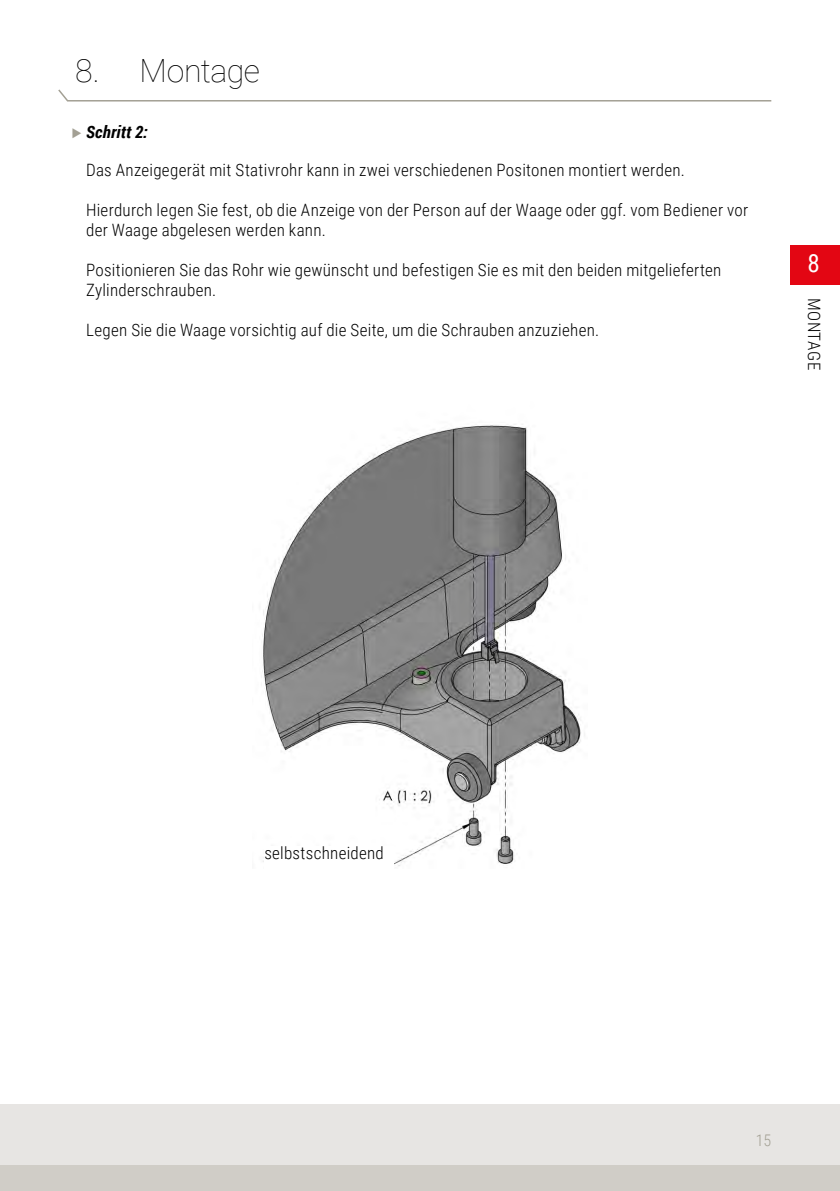
<style>
.page{position:relative;width:840px;height:1191px;background:#fff}
.page>*{position:absolute;margin:0;border:0;box-sizing:border-box;transform-origin:0 0}
.t1{font:100 32px "Roboto";letter-spacing:-.015em;color:#000}
.t2{font:25px "Roboto Condensed";color:#fff}
.t3{font:300 17px/20px "Roboto Condensed";letter-spacing:.015em;color:#000}
.t4{font:italic 700 17px "Roboto Condensed";letter-spacing:.015em;color:#000}
.t5{font:300 17px "Roboto Condensed";letter-spacing:.035em;color:#000}
.t6{font:300 16px "Roboto Condensed";color:#a3a094}
</style>
<div class="page">
<div style="left:0;top:1104px;width:839px;height:73px;background:#e7e5e3"></div>
<div style="left:0;top:1164px;width:839px;height:27px;background:#d0cdc7"></div>
<img style="left:261px;top:424px;width:324px;height:442px">
<div style="left:264px;top:846px;width:130px;height:23px;background:#fff"></div>
<div style="left:789px;top:245px;width:50px;height:40px;background:#e30613"></div>
<svg style="left:58px;top:89px;width:714px;height:13px"></svg>
<h1 class="t1" style="left:75px;top:48px;width:186px">8. Montage</h1>
<p class="t4" style="left:86px;top:120px;width:63px">Schritt 2:</p>
<p class="t3" style="left:86px;top:159px;width:600px">Das Anzeigegerät mit Stativrohr kann in zwei verschiedenen Positonen montiert werden.</p>
<p class="t3" style="left:86px;top:199px;width:663px">Hierdurch legen Sie fest, ob die Anzeige von der Person auf der Waage oder ggf. vom Bediener vor der Waage abgelesen werden kann.</p>
<p class="t3" style="left:86px;top:259px;width:636px">Positionieren Sie das Rohr wie gewünscht und befestigen Sie es mit den beiden mitgelieferten<br>Zylinderschrauben.</p>
<p class="t3" style="left:86px;top:319px;width:514px">Legen Sie die Waage vorsichtig auf die Seite, um die Schrauben anzuziehen.</p>
<h2 class="t2" style="left:807px;top:245px;width:14px">8</h2>
<p class="t5" style="left:825px;top:298px;width:74px;rotate:90deg">MONTAGE</p>
<p class="t3" style="left:264px;top:842px;width:121px">selbstschneidend</p>
<p class="t6" style="left:755px;top:1129px;width:17px">15</p>
</div>
